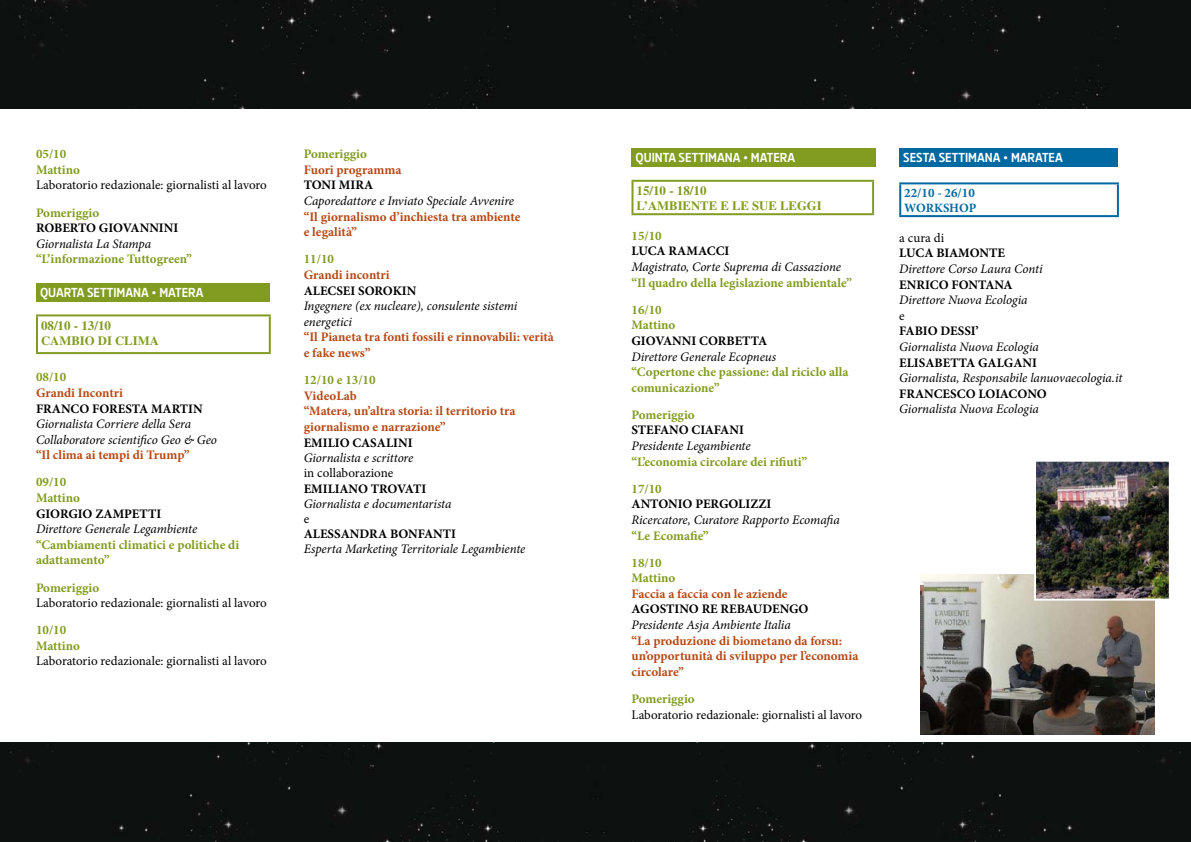
<style>
.page{position:relative;width:1191px;height:842px;background:#fff}
.page>*{position:absolute;margin:0;border:0;box-sizing:border-box;transform-origin:0 0}
.t1{font:italic 13px/15.6px "Minion Pro";letter-spacing:-.01em;color:#000}
.t2{font:700 13px/15.6px "Minion Pro";color:#819c20}
.t3{font:700 13px/15.6px "Minion Pro";color:#b64815}
.t4{font:700 13px "Minion Pro";color:#000}
.t5{font:13px "Minion Pro";color:#000}
.t6{font:700 13px "Dsignes";color:#fff}
.t7{font:700 13px "Times";color:#819c20}
.t8{font:700 13px "Minion Pro";color:#0069a1}
.t9{font:700 12.7px "Times";color:#819c20}
.t10{font:700 12.7px "Minion Pro";letter-spacing:-.015em;color:#0069a1}
</style>
<div class="page">
<div style="left:0;top:0;width:1191px;height:108px;background:#0d1110"></div>
<div style="left:0;top:743px;width:1191px;height:99px;background:#0d1110"></div>
<div style="left:36px;top:283px;width:234px;height:18px;background:#819c20"></div>
<hr style="left:36px;top:314px;width:235px;height:2px;background:#819c20">
<hr style="left:36px;top:316px;width:2px;height:36px;background:#819c20">
<hr style="left:269px;top:316px;width:2px;height:36px;background:#819c20">
<hr style="left:36px;top:352px;width:235px;height:2px;background:#819c20">
<div style="left:631px;top:148px;width:245px;height:19px;background:#819c20"></div>
<hr style="left:631px;top:180px;width:243px;height:2px;background:#819c20">
<hr style="left:631px;top:182px;width:2px;height:31px;background:#819c20">
<hr style="left:872px;top:182px;width:2px;height:31px;background:#819c20">
<hr style="left:631px;top:213px;width:243px;height:2px;background:#819c20">
<div style="left:899px;top:148px;width:219px;height:19px;background:#0069a1"></div>
<hr style="left:899px;top:182px;width:220px;height:2px;background:#0069a1">
<hr style="left:899px;top:184px;width:2px;height:31px;background:#0069a1">
<hr style="left:1117px;top:184px;width:2px;height:31px;background:#0069a1">
<hr style="left:899px;top:215px;width:220px;height:2px;background:#0069a1">
<img style="left:920px;top:574px;width:235px;height:160px">
<img style="left:1037px;top:463px;width:130px;height:135px">
<div style="left:1034px;top:460px;width:136px;height:141px;border:2px solid #fff"></div>
<p class="t2" style="left:36px;top:146px;width:45px">05/10<br>Mattino</p>
<p class="t5" style="left:36px;top:177px;width:232px">Laboratorio redazionale: giornalisti al lavoro</p>
<p class="t2" style="left:36px;top:204px;width:65px">Pomeriggio</p>
<p class="t4" style="left:36px;top:219px;width:144px">ROBERTO GIOVANNINI</p>
<p class="t1" style="left:36px;top:236px;width:117px">Giornalista La Stampa</p>
<p class="t2" style="left:36px;top:251px;width:157px">“L’informazione Tuttogreen”</p>
<p class="t6" style="left:40px;top:285px;width:165px">QUARTA SETTIMANA • MATERA</p>
<p class="t7" style="left:41px;top:317px;width:72px">08/10 - 13/10</p>
<p class="t9" style="left:41px;top:333px;width:119px">CAMBIO DI CLIMA</p>
<p class="t2" style="left:36px;top:369px;width:32px">08/10</p>
<p class="t3" style="left:36px;top:385px;width:88px">Grandi Incontri</p>
<p class="t4" style="left:36px;top:399px;width:168px">FRANCO FORESTA MARTIN</p>
<p class="t1" style="left:36px;top:416px;width:183px">Giornalista Corriere della Sera<br>Collaboratore scientifico Geo &amp; Geo</p>
<p class="t3" style="left:36px;top:447px;width:155px">“Il clima ai tempi di Trump”</p>
<p class="t2" style="left:36px;top:474px;width:45px">09/10<br>Mattino</p>
<p class="t4" style="left:36px;top:504px;width:127px">GIORGIO ZAMPETTI</p>
<p class="t1" style="left:36px;top:521px;width:163px">Direttore Generale Legambiente</p>
<p class="t2" style="left:36px;top:537px;width:205px">“Cambiamenti climatici e politiche di adattamento”</p>
<p class="t2" style="left:36px;top:579px;width:65px">Pomeriggio</p>
<p class="t5" style="left:36px;top:594px;width:232px">Laboratorio redazionale: giornalisti al lavoro</p>
<p class="t2" style="left:36px;top:622px;width:45px">10/10<br>Mattino</p>
<p class="t5" style="left:36px;top:653px;width:232px">Laboratorio redazionale: giornalisti al lavoro</p>
<p class="t2" style="left:304px;top:146px;width:65px">Pomeriggio</p>
<p class="t3" style="left:304px;top:162px;width:99px">Fuori programma</p>
<p class="t4" style="left:304px;top:176px;width:71px">TONI MIRA</p>
<p class="t1" style="left:304px;top:193px;width:212px">Caporedattore e Inviato Speciale Avvenire</p>
<p class="t3" style="left:304px;top:209px;width:218px">“Il giornalismo d’inchiesta tra ambiente e legalità”</p>
<p class="t2" style="left:304px;top:251px;width:32px">11/10</p>
<p class="t3" style="left:304px;top:267px;width:87px">Grandi incontri</p>
<p class="t4" style="left:304px;top:281px;width:114px">ALECSEI SOROKIN</p>
<p class="t1" style="left:304px;top:298px;width:215px">Ingegnere (ex nucleare), consulente sistemi energetici</p>
<p class="t3" style="left:304px;top:329px;width:252px">“Il Pianeta tra fonti fossili e rinnovabili: verità e fake news”</p>
<p class="t2" style="left:304px;top:372px;width:73px">12/10 e 13/10</p>
<p class="t3" style="left:304px;top:388px;width:213px">VideoLab<br>“Matera, un’altra storia: il territorio tra giornalismo e narrazione”</p>
<p class="t4" style="left:304px;top:433px;width:110px">EMILIO CASALINI</p>
<p class="t1" style="left:304px;top:450px;width:111px">Giornalista e scrittore</p>
<p class="t5" style="left:304px;top:464px;width:91px">in collaborazione</p>
<p class="t4" style="left:304px;top:479px;width:124px">EMILIANO TROVATI</p>
<p class="t1" style="left:304px;top:496px;width:149px">Giornalista e documentarista</p>
<p class="t5" style="left:304px;top:510px;width:7px">e</p>
<p class="t4" style="left:304px;top:524px;width:154px">ALESSANDRA BONFANTI</p>
<p class="t1" style="left:304px;top:541px;width:223px">Esperta Marketing Territoriale Legambiente</p>
<p class="t6" style="left:635px;top:150px;width:161px">QUINTA SETTIMANA • MATERA</p>
<p class="t7" style="left:636px;top:183px;width:72px">15/10 - 18/10</p>
<p class="t9" style="left:636px;top:198px;width:187px">L’AMBIENTE E LE SUE LEGGI</p>
<p class="t2" style="left:631px;top:228px;width:32px">15/10</p>
<p class="t4" style="left:631px;top:242px;width:99px">LUCA RAMACCI</p>
<p class="t1" style="left:631px;top:259px;width:211px">Magistrato, Corte Suprema di Cassazione</p>
<p class="t2" style="left:631px;top:269px;width:222px;line-height:27.1px">“Il quadro della legislazione ambientale”<br>16/10</p>
<p class="t2" style="left:631px;top:317px;width:45px">Mattino</p>
<p class="t4" style="left:631px;top:332px;width:137px">GIOVANNI CORBETTA</p>
<p class="t1" style="left:631px;top:349px;width:146px">Direttore Generale Ecopneus</p>
<p class="t2" style="left:631px;top:364px;width:219px">“Copertone che passione: dal riciclo alla comunicazione”</p>
<p class="t2" style="left:631px;top:407px;width:65px">Pomeriggio</p>
<p class="t4" style="left:631px;top:421px;width:114px">STEFANO CIAFANI</p>
<p class="t1" style="left:631px;top:438px;width:121px">Presidente Legambiente</p>
<p class="t2" style="left:631px;top:448px;width:177px;line-height:27.1px">“L’economia circolare dei rifiuti”<br>17/10</p>
<p class="t4" style="left:631px;top:495px;width:141px">ANTONIO PERGOLIZZI</p>
<p class="t1" style="left:631px;top:512px;width:210px">Ricercatore, Curatore Rapporto Ecomafia</p>
<p class="t2" style="left:631px;top:522px;width:79px;line-height:27.1px">“Le Ecomafie”<br>18/10</p>
<p class="t2" style="left:631px;top:570px;width:45px">Mattino</p>
<p class="t3" style="left:631px;top:586px;width:158px">Faccia a faccia con le aziende</p>
<p class="t4" style="left:631px;top:600px;width:179px">AGOSTINO RE REBAUDENGO</p>
<p class="t1" style="left:631px;top:617px;width:161px">Presidente Asja Ambiente Italia</p>
<p class="t3" style="left:631px;top:633px;width:228px">“La produzione di biometano da forsu: un’opportunità di sviluppo per l’economia circolare”</p>
<p class="t2" style="left:631px;top:691px;width:65px">Pomeriggio</p>
<p class="t5" style="left:631px;top:706px;width:232px">Laboratorio redazionale: giornalisti al lavoro</p>
<p class="t6" style="left:903px;top:150px;width:161px">SESTA SETTIMANA • MARATEA</p>
<p class="t8" style="left:904px;top:184px;width:72px">22/10 - 26/10</p>
<p class="t10" style="left:904px;top:199px;width:74px">WORKSHOP</p>
<p class="t5" style="left:899px;top:229px;width:46px">a cura di</p>
<p class="t4" style="left:899px;top:244px;width:107px">LUCA BIAMONTE</p>
<p class="t1" style="left:899px;top:261px;width:145px">Direttore Corso Laura Conti</p>
<p class="t4" style="left:899px;top:275px;width:115px">ENRICO FONTANA</p>
<p class="t1" style="left:899px;top:292px;width:130px">Direttore Nuova Ecologia</p>
<p class="t5" style="left:899px;top:307px;width:7px">e</p>
<p class="t4" style="left:899px;top:322px;width:81px">FABIO DESSI’</p>
<p class="t1" style="left:899px;top:339px;width:141px">Giornalista Nuova Ecologia</p>
<p class="t4" style="left:899px;top:353px;width:139px">ELISABETTA GALGANI</p>
<p class="t1" style="left:899px;top:370px;width:225px">Giornalista, Responsabile lanuovaecologia.it</p>
<p class="t4" style="left:899px;top:384px;width:149px">FRANCESCO LOIACONO</p>
<p class="t1" style="left:899px;top:401px;width:141px">Giornalista Nuova Ecologia</p>
</div>
